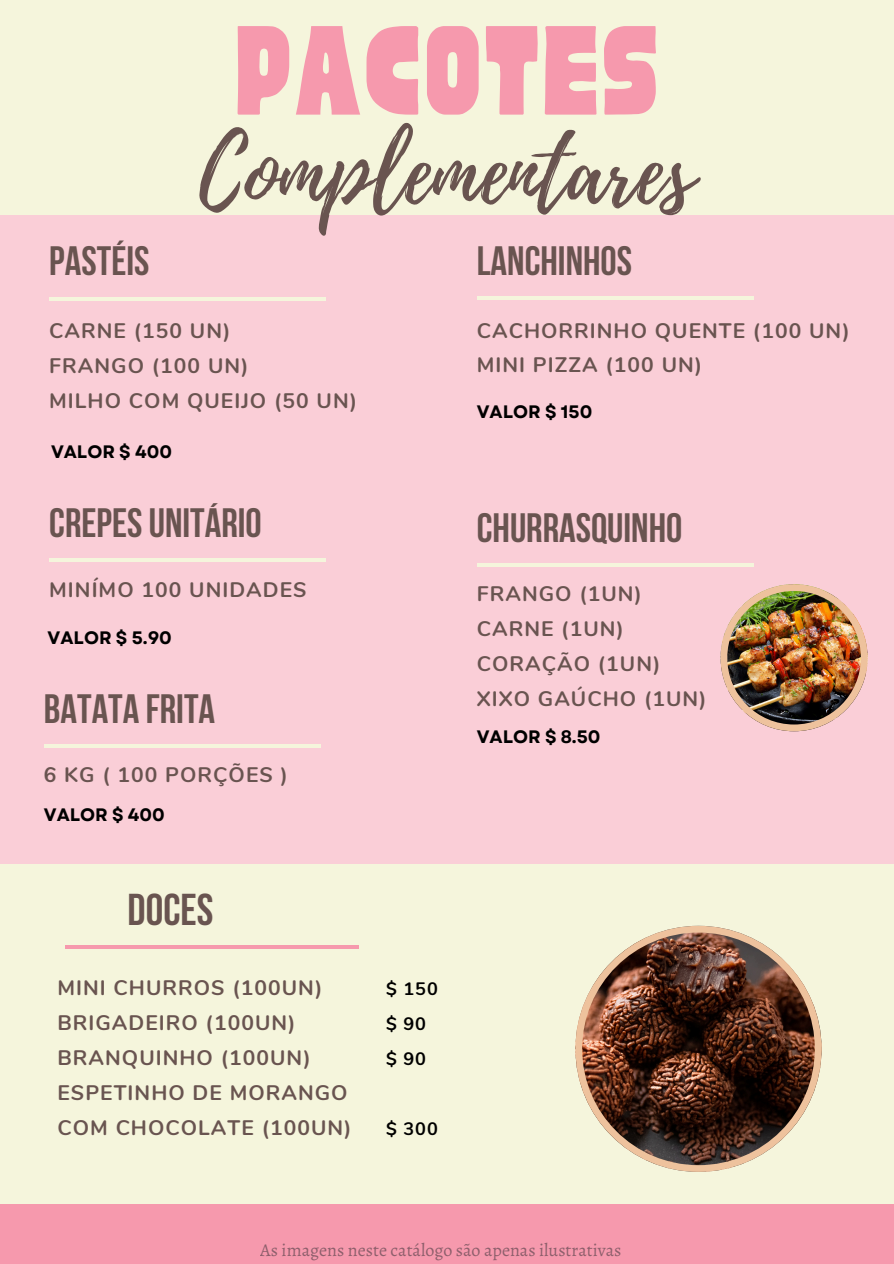
<style>
.page{position:relative;width:894px;height:1264px;background:#fff}
.page>*{position:absolute;margin:0;border:0;box-sizing:border-box;transform-origin:0 0}
.t1{font:140.7px "Cubao Free Narrow";color:#f699ad}
.t2{font:90px "Playlist Script";color:#695450}
.t3{font:700 44.4px "Bebas Neue";color:#695450}
.t4{font:700 40.8px "Bebas Neue";color:#695450}
.t5{font:700 21px/34.8px "Nunito";letter-spacing:.05em;color:#695450}
.t6{font:700 18px "Garet";color:#000}
.t7{font:18px "Alegreya";color:#2c292f}
.t8{font:700 18px "Nunito";letter-spacing:.05em;color:#000}
</style>
<div class="page">
<div style="left:0;top:0;width:893px;height:1263px;background:#f5f5dc"></div>
<div style="left:0;top:215px;width:893px;height:649px;background:#faced7"></div>
<hr style="left:49px;top:297px;width:277px;height:3px;background:#f5f5dc">
<hr style="left:65px;top:945px;width:294px;height:3px;background:#f699ad">
<hr style="left:49px;top:558px;width:277px;height:4px;background:#f5f5dc">
<div style="left:0;top:1203px;width:893px;height:60px;background:#f699ad"></div>
<img style="left:575px;top:925px;width:246px;height:246px">
<hr style="left:476px;top:297px;width:277px;height:3px;background:#f5f5dc">
<hr style="left:476px;top:563px;width:277px;height:3px;background:#f5f5dc">
<img style="left:720px;top:584px;width:147px;height:147px">
<svg style="left:44px;top:744px;width:277px;height:3px"></svg>
<h4 class="t4" style="left:49px;top:245px;width:102px">PASTÉIS</h4>
<h3 class="t1" style="left:234px;top:2px;width:427px">PACOTES</h3>
<h3 class="t2" style="left:199px;top:108px;width:496px">Complementares</h3>
<h3 class="t4" style="left:476px;top:245px;width:157px">LANCHINHOS</h3>
<h4 class="t5" style="left:49px;top:314px;width:309px">CARNE (150 UN)<br>FRANGO (100 UN)<br>MILHO COM QUEIJO (50 UN)</h4>
<h4 class="t6" style="left:51px;top:439px;width:122px">VALOR $ 400</h4>
<h1 class="t4" style="left:49px;top:507px;width:214px">CREPESUNITÁRIO</h1>
<h3 class="t5" style="left:49px;top:572px;width:259px">MINÍMO 100 UNIDADES</h3>
<h5 class="t6" style="left:48px;top:624px;width:126px">VALOR $ 5.90</h5>
<h6 class="t4" style="left:44px;top:692px;width:173px">BATATA FRITA</h6>
<h6 class="t5" style="left:44px;top:757px;width:245px">6 KG ( 100 PORÇÕES )</h6>
<p class="t6" style="left:44px;top:802px;width:122px">VALOR $ 400</p>
<h5 class="t3" style="left:128px;top:891px;width:87px">DOCES</h5>
<h5 class="t5" style="left:57px;top:971px;width:295px">MINI CHURROS (100UN)<br>BRIGADEIRO (100UN)<br>BRANQUINHO (100UN)<br>ESPETINHO DE MORANGO<br>COM CHOCOLATE (100UN)</h5>
<h6 class="t8" style="left:386px;top:976px;width:53px">$ 150</h6>
<h3 class="t8" style="left:386px;top:1011px;width:41px">$ 90</h3>
<h4 class="t8" style="left:386px;top:1046px;width:41px">$ 90</h4>
<h6 class="t8" style="left:386px;top:1116px;width:53px">$ 300</h6>
<h4 class="t5" style="left:476px;top:313px;width:374px">CACHORRINHO QUENTE (100 UN)<br>MINI PIZZA (100 UN)</h4>
<h5 class="t6" style="left:476px;top:398px;width:117px">VALOR $ 150</h5>
<h3 class="t4" style="left:476px;top:511px;width:207px">CHURRASQUINHO</h3>
<p class="t5" style="left:476px;top:577px;width:231px">FRANGO (1UN)<br>CARNE (1UN)<br>CORAÇÃO (1UN)<br>XIXO GAÚCHO (1UN)</p>
<h4 class="t6" style="left:476px;top:723px;width:125px">VALOR $ 8.50</h4>
<p class="t7" style="left:260px;top:1237px;width:362px">As imagens neste catálogo são apenas ilustrativas</p>
</div>
